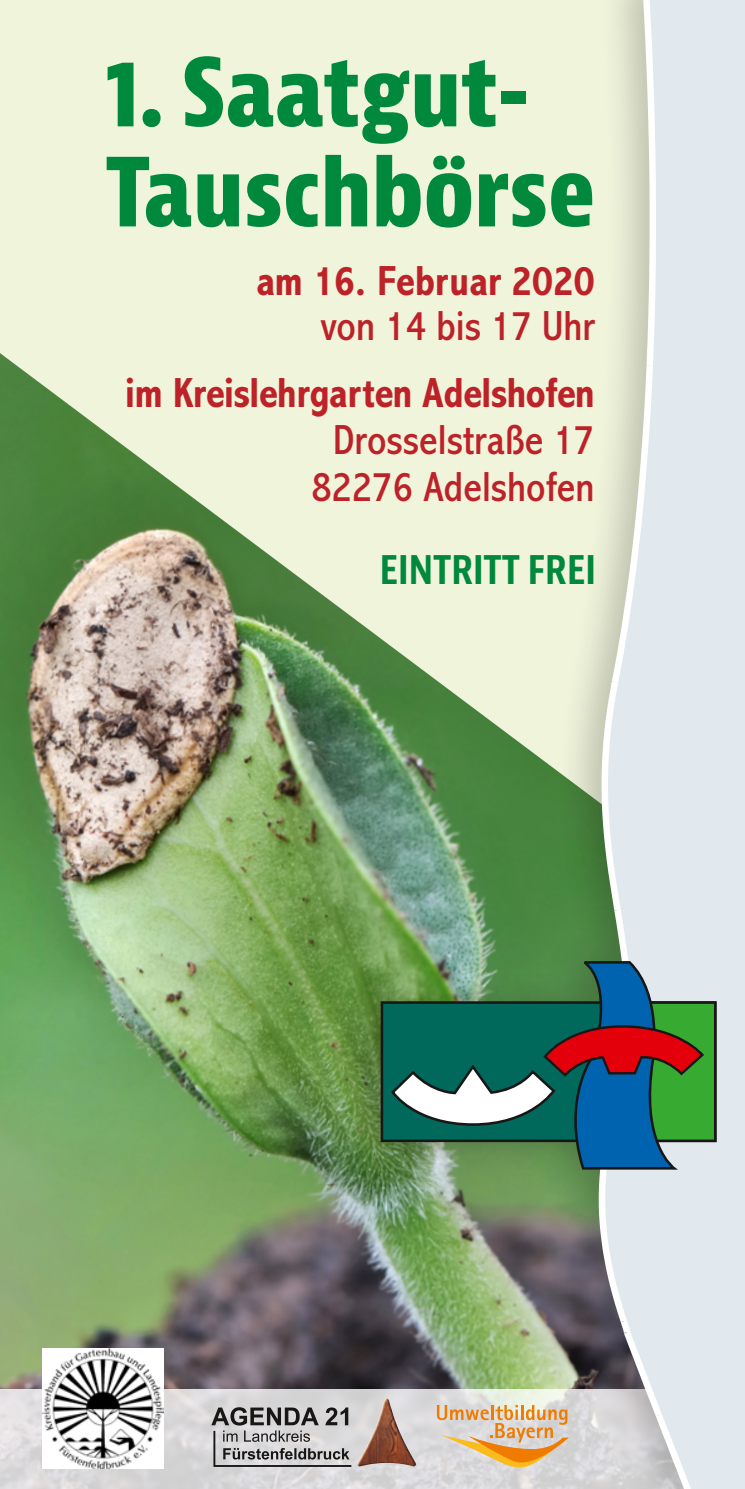
<style>
.page{position:relative;width:745px;height:1489px;background:#fff}
.page>*{position:absolute;margin:0;border:0;box-sizing:border-box;transform-origin:0 0}
.t1{font:700 condensed 92.5px/100px "Bernina Sans";color:#00883c}
.t2{font:700 condensed 42.5px "Abadi MT Pro";letter-spacing:-.01em;color:#bd2228}
.t3{font:condensed 42.5px/46.8px "Abadi MT Pro";color:#bd2228;text-align:center}
.t4{font:700 condensed 38.5px "Bernino Sans";color:#00883c}
</style>
<div class="page">
<div style="left:0;top:0;width:335px;height:353px;background:#f0f4db"></div>
<img style="left:0;top:353px;width:335px;height:1036px">
<svg style="left:0;top:1389px;width:335px;height:99px;background:#dad8da"></svg>
<div style="left:335px;top:0;width:409px;height:1488px;background:#181716;opacity:.23"></div>
<div style="left:705px;top:0;width:39px;height:1488px;background:#e1e9ef"></div>
<div style="left:623px;top:1002px;width:91px;height:138px;background:#37aa32"></div>
<div style="left:622px;top:1001px;width:94px;height:141px;border:3px solid #181716"></div>
<svg style="left:211px;top:1406px;width:140px;height:60px;background:#a7a5a6"></svg>
<img style="left:357px;top:1398px;width:32px;height:68px">
<img style="left:43px;top:1347px;width:120px;height:121px">
<svg style="left:389px;top:0;width:316px;height:1488px;background:#b5c7b2"></svg>
<h1 class="t1" style="left:105px;top:45px;width:491px">1. Saatgut-<br>Tauschbörse</h1>
<p class="t2" style="left:256px;top:258px;width:340px">am 16. Februar 2020</p>
<p class="t3" style="left:320px;top:304px;width:275px">von 14 bis 17 Uhr</p>
<p class="t2" style="left:125px;top:369px;width:470px">im Kreislehrgarten Adelshofen</p>
<p class="t3" style="left:311px;top:418px;width:284px">Drosselstraße 17<br>82276 Adelshofen</p>
<p class="t4" style="left:379px;top:546px;width:217px">EINTRITT FREI</p>
</div>
